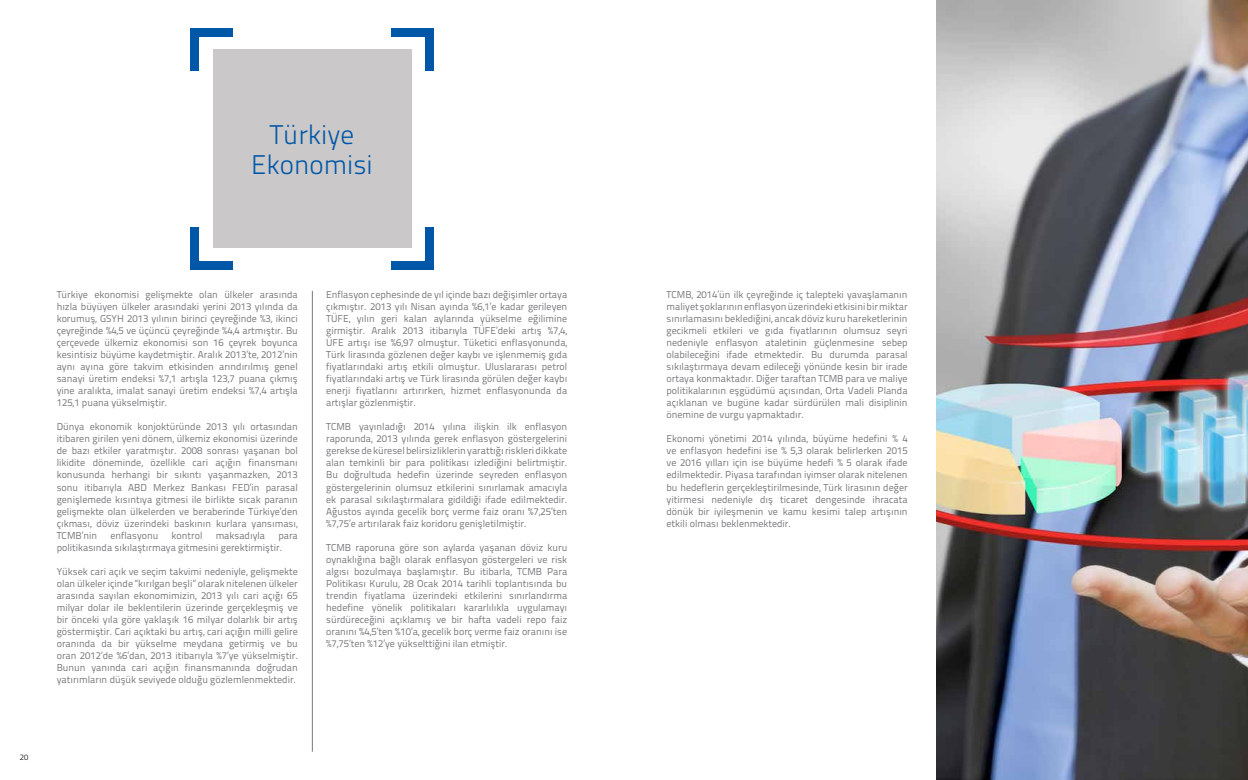
<style>
.page{position:relative;width:1248px;height:780px;background:#fff}
.page>*{position:absolute;margin:0;border:0;box-sizing:border-box;transform-origin:0 0}
.t1{font:27px/30px "Titillium Text 25 L 250 wt";color:#0057a8;text-align:center}
.t2{font:10px/12px "Titillium Text 25 L 400 wt";color:#77777a;text-align:justify}
.t3{font:8px "Titillium Text 25 L 250 wt";color:#000}
</style>
<div class="page">
<div style="left:425px;top:227px;width:9px;height:42px;background:#0057a8"></div>
<div style="left:391px;top:261px;width:43px;height:8px;background:#0057a8"></div>
<div style="left:190px;top:28px;width:8px;height:43px;background:#0057a8"></div>
<div style="left:190px;top:28px;width:42px;height:9px;background:#0057a8"></div>
<div style="left:425px;top:28px;width:9px;height:43px;background:#0057a8"></div>
<div style="left:391px;top:28px;width:43px;height:9px;background:#0057a8"></div>
<div style="left:190px;top:227px;width:8px;height:42px;background:#0057a8"></div>
<div style="left:190px;top:261px;width:42px;height:8px;background:#0057a8"></div>
<div style="left:213px;top:50px;width:198px;height:198px;background:#cac8c8"></div>
<hr style="left:312px;top:291px;width:1px;height:460px;background:#77777a">
<img style="left:936px;top:0;width:311px;height:779px">
<h1 class="t1" style="left:251px;top:118px;width:123px">Türkiye<br>Ekonomisi</h1>
<p class="t3" style="left:20px;top:751px;width:10px">20</p>
<p class="t2" style="left:57px;top:288px;width:242px">Türkiye ekonomisi gelişmekte olan ülkeler arasında hızla büyüyen ülkeler arasındaki yerini 2013 yılında da korumuş, GSYH 2013 yılının birinci çeyreğinde %3, ikinci çeyreğinde %4,5 ve üçüncü çeyreğinde %4,4 artmıştır. Bu çerçevede ülkemiz ekonomisi son 16 çeyrek boyunca kesintisiz büyüme kaydetmiştir. Aralık 2013’te, 2012’nin aynı ayına göre takvim etkisinden arındırılmış genel sanayi üretim endeksi %7,1 artışla 123,7 puana çıkmış yine aralıkta, imalat sanayi üretim endeksi %7,4 artışla 125,1 puana yükselmiştir.</p>
<p class="t2" style="left:57px;top:420px;width:242px">Dünya ekonomik konjoktüründe 2013 yılı ortasından itibaren girilen yeni dönem, ülkemiz ekonomisi üzerinde de bazı etkiler yaratmıştır. 2008 sonrası yaşanan bol likidite döneminde, özellikle cari açığın finansmanı konusunda herhangi bir sıkıntı yaşanmazken, 2013 sonu itibarıyla ABD Merkez Bankası FED’in parasal genişlemede kısıntıya gitmesi ile birlikte sıcak paranın gelişmekte olan ülkelerden ve beraberinde Türkiye’den çıkması, döviz üzerindeki baskının kurlara yansıması, TCMB’nin</p>
<p class="t2" style="left:110px;top:528px;width:49px">enflasyonu</p>
<p class="t2" style="left:172px;top:528px;width:32px">kontrol</p>
<p class="t2" style="left:216px;top:528px;width:51px">maksadıyla</p>
<p class="t2" style="left:57px;top:528px;width:242px;text-indent:222px">para politikasında sıkılaştırmaya gitmesini gerektirmiştir.</p>
<p class="t2" style="left:57px;top:564px;width:242px">Yüksek cari açık ve seçim takvimi nedeniyle, gelişmekte olan ülkeler içinde “kırılgan beşli” olarak nitelenen ülkeler arasında sayılan ekonomimizin, 2013 yılı cari açığı 65 milyar dolar ile beklentilerin üzerinde gerçekleşmiş ve bir önceki yıla göre yaklaşık 16 milyar dolarlık bir artış göstermiştir. Cari açıktaki bu artış, cari açığın milli gelire oranında da bir yükselme meydana getirmiş ve bu oran 2012’de %6’dan, 2013 itibarıyla %7’ye yükselmiştir.<br>Bunun yanında cari açığın finansmanında doğrudan yatırımların düşük seviyede olduğu gözlemlenmektedir.</p>
<p class="t2" style="left:326px;top:288px;width:242px">Enflasyon cephesinde de yıl içinde bazı değişimler ortaya çıkmıştır. 2013 yılı Nisan ayında %6,1’e kadar gerileyen TÜFE, yılın geri kalan aylarında yükselme eğilimine girmiştir. Aralık 2013 itibarıyla TÜFE’deki artış %7,4, ÜFE artışı ise %6,97 olmuştur. Tüketici enflasyonunda, Türk lirasında gözlenen değer kaybı ve işlenmemiş gıda fiyatlarındaki artış etkili olmuştur. Uluslararası petrol fiyatlarındaki artış ve Türk lirasında görülen değer kaybı enerji fiyatlarını artırırken, hizmet enflasyonunda da artışlar gözlenmiştir.</p>
<p class="t2" style="left:326px;top:420px;width:242px">TCMB yayınladığı 2014 yılına ilişkin ilk enflasyon raporunda, 2013 yılında gerek enflasyon göstergelerini gerekse de küresel belirsizliklerin yarattığı riskleri dikkate alan temkinli bir para politikası izlediğini belirtmiştir.<br>Bu doğrultuda hedefin üzerinde seyreden enflasyon göstergelerinin olumsuz etkilerini sınırlamak amacıyla ek parasal sıkılaştırmalara gidildiği ifade edilmektedir.<br>Ağustos ayında gecelik borç verme faiz oranı %7,25’ten %7,75’e artırılarak faiz koridoru genişletilmiştir.</p>
<p class="t2" style="left:326px;top:540px;width:242px">TCMB raporuna göre son aylarda yaşanan döviz kuru oynaklığına bağlı olarak enflasyon göstergeleri ve risk algısı bozulmaya başlamıştır. Bu itibarla, TCMB Para Politikası Kurulu, 28 Ocak 2014 tarihli toplantısında bu trendin fiyatlama üzerindeki etkilerini sınırlandırma hedefine yönelik politikaları kararlılıkla uygulamayı sürdüreceğini açıklamış ve bir hafta vadeli repo faiz oranını %4,5’ten %10’a, gecelik borç verme faiz oranını ise %7,75’ten %12’ye yükselttiğini ilan etmiştir.</p>
<p class="t2" style="left:666px;top:288px;width:242px">TCMB, 2014’ün ilk çeyreğinde iç talepteki yavaşlamanın maliyet şoklarının enflasyon üzerindeki etkisini bir miktar sınırlamasını beklediğini, ancak döviz kuru hareketlerinin gecikmeli etkileri ve gıda fiyatlarının olumsuz seyri nedeniyle enflasyon ataletinin güçlenmesine sebep olabileceğini ifade etmektedir. Bu durumda parasal sıkılaştırmaya devam edileceği yönünde kesin bir irade ortaya konmaktadır. Diğer taraftan TCMB para ve maliye politikalarının eşgüdümü açısından, Orta Vadeli Planda açıklanan ve bugüne kadar sürdürülen mali disiplinin önemine de vurgu yapmaktadır.</p>
<p class="t2" style="left:666px;top:432px;width:242px">Ekonomi yönetimi 2014 yılında, büyüme hedefini % 4 ve enflasyon hedefini ise % 5,3 olarak belirlerken 2015 ve 2016 yılları için ise büyüme hedefi % 5 olarak ifade edilmektedir. Piyasa tarafından iyimser olarak nitelenen bu hedeflerin gerçekleştirilmesinde, Türk lirasının değer yitirmesi nedeniyle dış ticaret dengesinde ihracata dönük bir iyileşmenin ve kamu kesimi talep artışının etkili olması beklenmektedir.</p>
</div>
